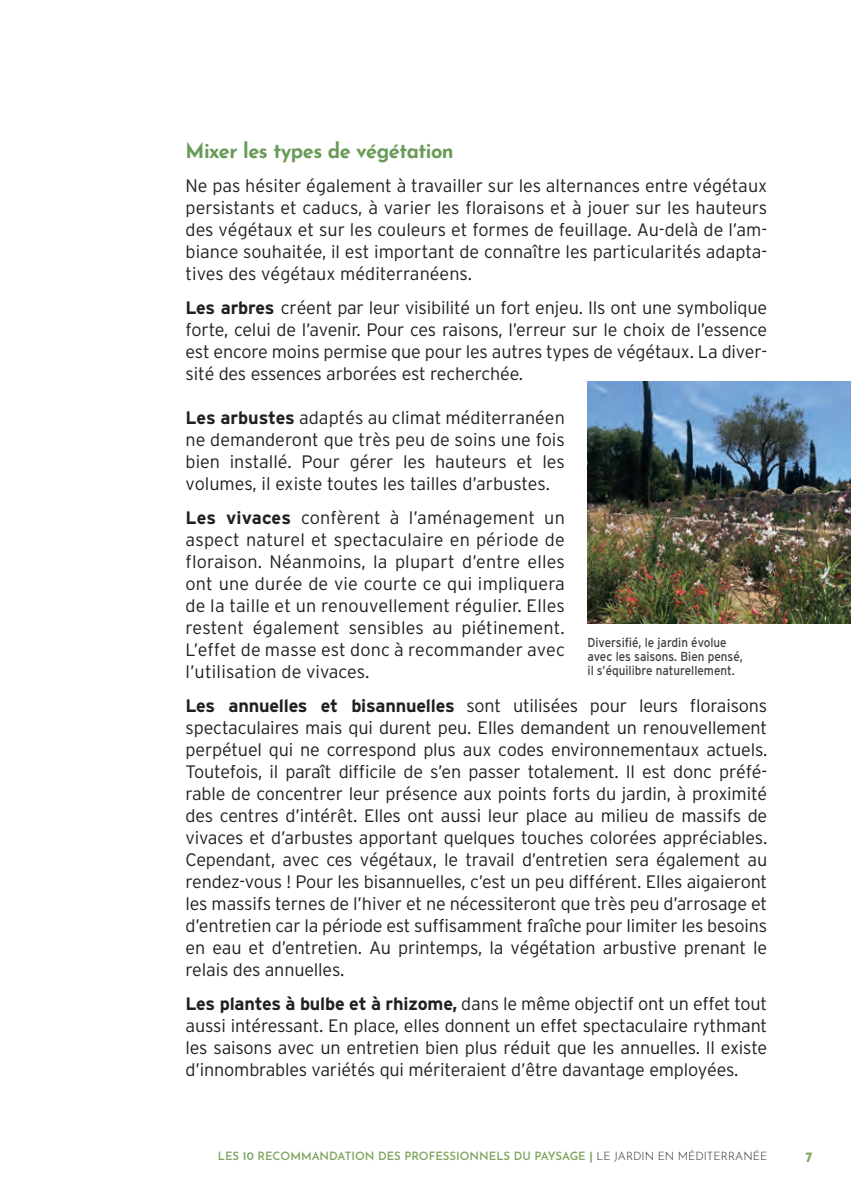
<style>
.page{position:relative;width:851px;height:1191px;background:#fff}
.page>*{position:absolute;margin:0;border:0;box-sizing:border-box;transform-origin:0 0}
.Titre_2{font:700 21px "Josefin Sans";letter-spacing:-.025em;color:#699b59;scale:.95 1}
.textes{font:300 18px/22px "Interstate";letter-spacing:-.01em;color:#231f20;text-align:justify}
.t1{font:700 14px "Josefin Sans";color:#7ea45d}
.légendes{font:13px/14px "Interstate";color:#3e3e3f;scale:.9 1}
.t2{font:600 11.4px "Josefin Sans";color:#7ea45d}
.s1{font-weight:700}
.s2{font-weight:300;color:#231f20}
</style>
<div class="page">
<img style="left:587px;top:381px;width:263px;height:243px">
<p class="Titre_2" style="left:185px;top:131px;width:284px">Mixer les types de végétation</p>
<p class="textes" style="left:185px;top:174px;width:583px">Ne pas hésiter également à travailler sur les alternances entre végétaux persistants et caducs, à varier les floraisons et à jouer sur les hauteurs des végétaux et sur les couleurs et formes de feuillage. Au-delà de l’am&shy;biance souhaitée, il est important de connaître les particularités adapta&shy;tives des végétaux méditerranéens.</p>
<p class="textes" style="left:185px;top:296px;width:583px"><span class="s1">Les arbres</span> créent par leur visibilité un fort enjeu. Ils ont une symbolique forte, celui de l’avenir. Pour ces raisons, l’erreur sur le choix de l’essence est encore moins permise que pour les autres types de végétaux. La diver&shy;sité des essences arborées est recherchée.</p>
<p class="textes" style="left:185px;top:406px;width:381px"><span class="s1">Les arbustes</span> adaptés au climat méditerranéen ne demanderont que très peu de soins une fois bien installé. Pour gérer les hauteurs et les volumes, il existe toutes les tailles d’arbustes.</p>
<p class="textes" style="left:185px;top:506px;width:381px"><span class="s1">Les vivaces</span> confèrent à l’aménagement un aspect naturel et spectaculaire en période de floraison. Néanmoins, la plupart d’entre elles ont une durée de vie courte ce qui impliquera de la taille et un renouvellement régulier. Elles restent également sensibles au piétinement.<br>L’effet de masse est donc à recommander avec l’utilisation de vivaces.</p>
<p class="textes" style="left:185px;top:694px;width:583px"><span class="s1">Les annuelles et bisannuelles</span> sont utilisées pour leurs floraisons spectaculaires mais qui durent peu. Elles demandent un renouvellement perpétuel qui ne correspond plus aux codes environnementaux actuels.<br>Toutefois, il paraît difficile de s’en passer totalement. Il est donc préfé&shy;rable de concentrer leur présence aux points forts du jardin, à proximité des centres d’intérêt. Elles ont aussi leur place au milieu de massifs de vivaces et d’arbustes apportant quelques touches colorées appréciables.<br>Cependant, avec ces végétaux, le travail d’entretien sera également au rendez-vous ! Pour les bisannuelles, c’est un peu différent. Elles aigaieront les massifs ternes de l’hiver et ne nécessiteront que très peu d’arrosage et d’entretien car la période est suffisamment fraîche pour limiter les besoins en eau et d’entretien. Au printemps, la végétation arbustive prenant le relais des annuelles.</p>
<p class="textes" style="left:185px;top:992px;width:583px"><span class="s1">Les plantes à bulbe et à rhizome,</span> dans le même objectif ont un effet tout aussi intéressant. En place, elles donnent un effet spectaculaire rythmant les saisons avec un entretien bien plus réduit que les annuelles. Il existe d’innombrables variétés qui mériteraient d’être davantage employées.</p>
<p class="légendes" style="left:587px;top:636px;width:174px">Diversifié, le jardin évolue avec les saisons. Bien pensé, il s’équilibre naturellement.</p>
<p class="t2" style="left:218px;top:1146px;width:551px">LES 10 RECOMMANDATION DES PROFESSIONNELS DU PAYSAGE <span class="s1">|</span> <span class="s2">LE JARDIN EN MÉDITERRANÉE</span></p>
<p class="t1" style="left:805px;top:1144px;width:9px">7</p>
</div>
